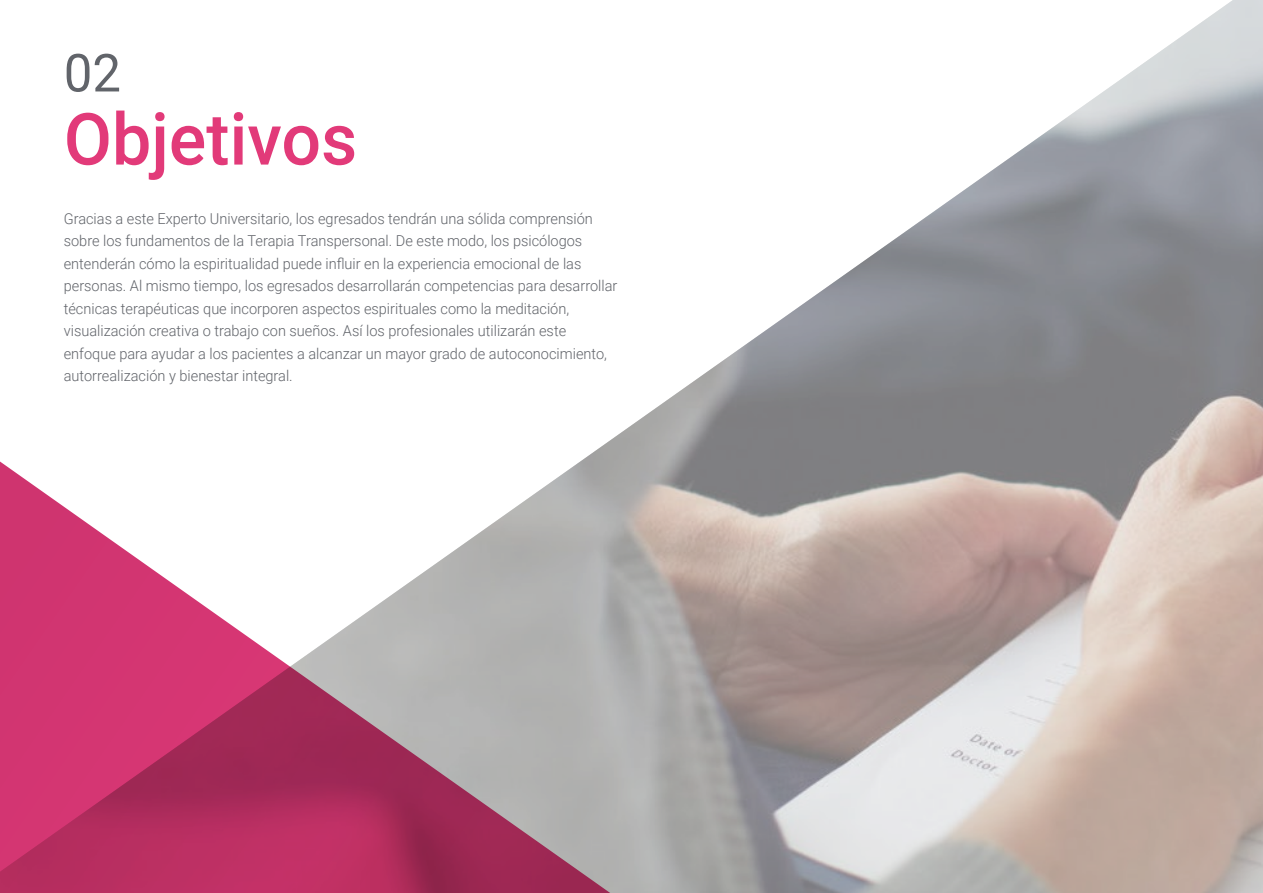
<style>
.page{position:relative;width:1263px;height:893px;background:#fff}
.page>*{position:absolute;margin:0;border:0;box-sizing:border-box;transform-origin:0 0}
.t1{font:500 72px "Roboto";color:#e23a79}
.t2{font:52.5px "Roboto";color:#61646a}
.t3{font:300 15px/22.5px "Roboto";color:#61646a}
</style>
<div class="page">
<img style="left:602px;top:0;width:661px;height:893px">
<svg style="left:0;top:446px;width:640px;height:447px"></svg>
<h2 class="t2" style="left:64px;top:36px;width:59px">02</h2>
<h1 class="t1" style="left:64px;top:89px;width:295px">Objetivos</h1>
<p class="t3" style="left:64px;top:207px;width:555px">Gracias a este Experto Universitario, los egresados tendrán una sólida comprensión sobre los fundamentos de la Terapia Transpersonal. De este modo, los psicólogos entenderán cómo la espiritualidad puede influir en la experiencia emocional de las personas. Al mismo tiempo, los egresados desarrollarán competencias para desarrollar técnicas terapéuticas que incorporen aspectos espirituales como la meditación, visualización creativa o trabajo con sueños. Así los profesionales utilizarán este enfoque para ayudar a los pacientes a alcanzar un mayor grado de autoconocimiento, autorrealización y bienestar integral.</p>
</div>
